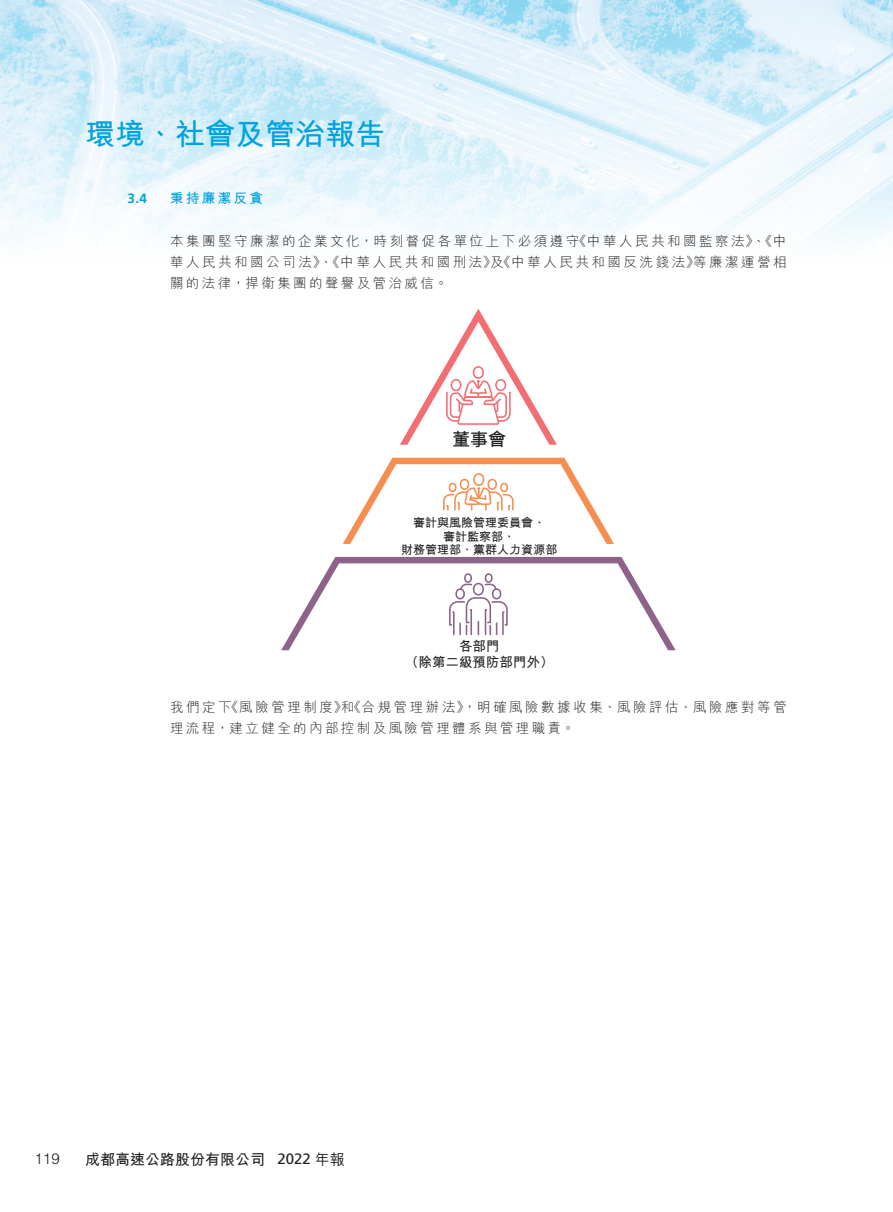
<style>
.page{position:relative;width:893px;height:1212px;background:#fff}
.page>*{position:absolute;margin:0;border:0;box-sizing:border-box;transform-origin:0 0}
.t1{font:700 30px "M Hei HK";color:#00a2df}
.t2{font:700 18px "M Hei HK";color:#231f20}
.t3{font:700 15px "M Hei HK";color:#231f20}
.t4{font:300 15px "Helvetica LT Std";color:#231f20}
._00_Body_text{font:300 13.5px/21px "M Hei HK";letter-spacing:.185em;color:#231f20;text-align:justify}
.t5{font:700 13.5px/16.5px "M Hei HK";color:#231f20;text-align:center}
._02_Heading_2{font:700 13.5px "M Hei HK";letter-spacing:.18em;color:#00a2df}
._02_Heading_2-2{font:700 13.5px "Frutiger LT Std";color:#00a2df}
.t6{font:700 12px/13.5px "M Hei HK";color:#231f20;text-align:center}
.s1{font-family:"Frutiger LT Std";font-weight:400}
.s2{font-weight:500}
</style>
<div class="page">
<img style="left:0;top:0;width:893px;height:651px">
<svg style="left:400px;top:309px;width:157px;height:136px"></svg>
<svg style="left:343px;top:458px;width:271px;height:86px"></svg>
<svg style="left:281px;top:557px;width:395px;height:93px"></svg>
<h1 class="t1" style="left:85px;top:112px;width:301px">環境、社會及管治報告</h1>
<p class="_02_Heading_2-2" style="left:128px;top:191px;width:21px">3.4</p>
<p class="_02_Heading_2" style="left:170px;top:189px;width:95px">秉持廉潔反貪</p>
<p class="_00_Body_text" style="left:170px;top:230px;width:618px">本集團堅守廉潔的企業文化，時刻督促各單位上下必須遵守《中華人民共和國監察法》、《中華人民共和國公司法》、《中華人民共和國刑法》及《中華人民共和國反洗錢法》等廉潔運營相關的法律，捍衛集團的聲譽及管治威信。</p>
<p class="t2" style="left:452px;top:426px;width:55px">董事會</p>
<p class="t6" style="left:401px;top:515px;width:157px">審計與風險管理委員會、<br>審計監察部、<br>財務管理部、黨群人力資源部</p>
<p class="t5" style="left:405px;top:636px;width:150px">各部門<br>（除第二級預防部門外）</p>
<p class="_00_Body_text" style="left:170px;top:696px;width:618px">我們定下《風險管理制度》和《合規管理辦法》，明確風險數據收集、風險評估、風險應對等管理流程，建立健全的內部控制及風險管理體系與管理職責。</p>
<p class="t4" style="left:35px;top:1149px;width:27px">119</p>
<p class="t3" style="left:85px;top:1148px;width:261px">成都高速公路股份有限公司 <span class="s1">2022</span> <span class="s2">年報</span></p>
</div>
